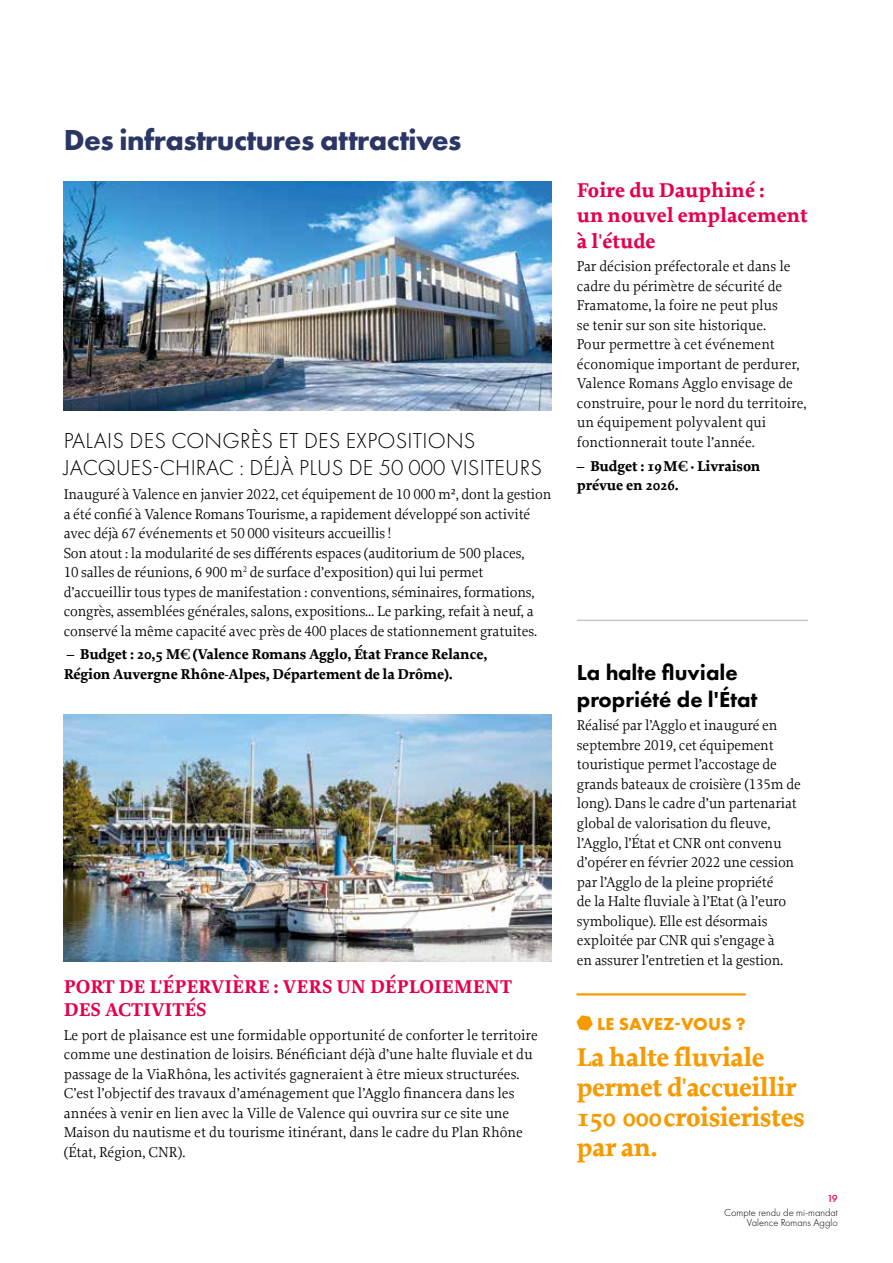
<style>
.page{position:relative;width:893px;height:1263px;background:#fff}
.page>*{position:absolute;margin:0;border:0;box-sizing:border-box;transform-origin:0 0}
.t1{font:700 30px "Futura PT";letter-spacing:-.02em;color:#2b3665}
.t2{font:700 27px/30px "Proforma";letter-spacing:-.02em;color:#f59a00}
.t3{font:300 22.5px/27px "Futura PT";letter-spacing:.01em;color:#000}
.t4{font:800 22.5px/27px "Futura PT";color:#000}
.t5{font:700 21px/25.2px "Proforma";color:#e5004f}
.t6{font:700 19.5px/23.4px "Proforma";color:#e5004f}
.t7{font:700 18px "Futura PT";letter-spacing:.01em;color:#f59a00}
.t8{font:15px/19.5px "Proforma";letter-spacing:-.01em;color:#000}
.t9{font:700 15px/19.5px "Proforma";letter-spacing:-.01em;color:#000}
.t10{font:300 10.5px/10.5px "Futura PT";color:#000;text-align:right}
.t11{font:500 10.5px "Futura PT";color:#e5004f}
.s1{font-weight:600}
</style>
<div class="page">
<img style="left:64px;top:714px;width:487px;height:247px">
<img style="left:64px;top:181px;width:487px;height:230px">
<hr style="left:576px;top:993px;width:170px;height:2px;background:#f59a00">
<svg style="left:576px;top:1015px;width:17px;height:16px"></svg>
<hr style="left:577px;top:620px;width:231px;height:1px;background:#c6c6c6">
<h1 class="t1" style="left:64px;top:121px;width:399px">Des infrastructures attractives</h1>
<h3 class="t3" style="left:64px;top:427px;width:480px">PALAIS DES CONGRÈS ET DES EXPOSITIONS<br>JACQUES-CHIRAC : DÉJÀ PLUS DE 50 000 VISITEURS</h3>
<p class="t8" style="left:64px;top:484px;width:489px">Inauguré à Valence en janvier 2022, cet équipement de 10 000 m2, dont la gestion a été confié à Valence Romans Tourisme, a rapidement développé son activité avec déjà 67 événements et 50 000 visiteurs accueillis !<br>Son atout : la modularité de ses différents espaces (auditorium de 500 places,<br>10 salles de réunions, 6 900 m<sup>2</sup> de surface d’exposition) qui lui permet d’accueillir tous types de manifestation : conventions, séminaires, formations, congrès, assemblées générales, salons, expositions… Le parking, refait à neuf, a conservé la même capacité avec près de 400 places de stationnement gratuites.</p>
<p class="t9" style="left:64px;top:645px;width:425px">– Budget : 20,5 M<span class="s1">€</span> (Valence Romans Agglo, État France Relance,<br>Région Auvergne Rhône-Alpes, Département de la Drôme).</p>
<h3 class="t6" style="left:64px;top:974px;width:450px">PORT DE L'ÉPERVIÈRE : VERS UN DÉPLOIEMENT<br>DES ACTIVITÉS</h3>
<p class="t8" style="left:64px;top:1025px;width:475px">Le port de plaisance est une formidable opportunité de conforter le territoire comme une destination de loisirs. Bénéficiant déjà d’une halte fluviale et du passage de la ViaRhôna, les activités gagneraient à être mieux structurées.<br>C’est l’objectif des travaux d’aménagement que l’Agglo financera dans les années à venir en lien avec la Ville de Valence qui ouvrira sur ce site une Maison du nautisme et du tourisme itinérant, dans le cadre du Plan Rhône (État, Région, CNR).</p>
<h3 class="t5" style="left:577px;top:178px;width:233px">Foire du Dauphiné :<br>un nouvel emplacement à l'étude</h3>
<p class="t8" style="left:577px;top:256px;width:231px">Par décision préfectorale et dans le cadre du périmètre de sécurité de Framatome, la foire ne peut plus<br>se tenir sur son site historique.<br>Pour permettre à cet événement économique important de perdurer, Valence Romans Agglo envisage de construire, pour le nord du territoire, un équipement polyvalent qui fonctionnerait toute l’année.</p>
<p class="t9" style="left:577px;top:456px;width:185px">– Budget : 19 M<span class="s1">€</span> · Livraison prévue en 2026.</p>
<h3 class="t4" style="left:577px;top:658px;width:182px">La halte fluviale propriété de l'État</h3>
<p class="t8" style="left:577px;top:716px;width:225px">Réalisé par l’Agglo et inauguré en septembre 2019, cet équipement touristique permet l’accostage de grands bateaux de croisière (135m de long). Dans le cadre d’un partenariat global de valorisation du fleuve, l’Agglo, l’État et CNR ont convenu d’opérer en février 2022 une cession par l’Agglo de la pleine propriété<br>de la Halte fluviale à l’Etat (à l’euro symbolique). Elle est désormais exploitée par CNR qui s’engage à<br>en assurer l’entretien et la gestion.</p>
<p class="t7" style="left:597px;top:1012px;width:150px">LE SAVEZ-VOUS ?</p>
<h2 class="t2" style="left:576px;top:1042px;width:230px">La halte fluviale permet d'accueillir<br>150 000 croisieristes par an.</h2>
<p class="t11" style="left:827px;top:1192px;width:12px">19</p>
<p class="t10" style="left:724px;top:1207px;width:115px">Compte rendu de mi-mandat<br>Valence Romans Agglo</p>
</div>
